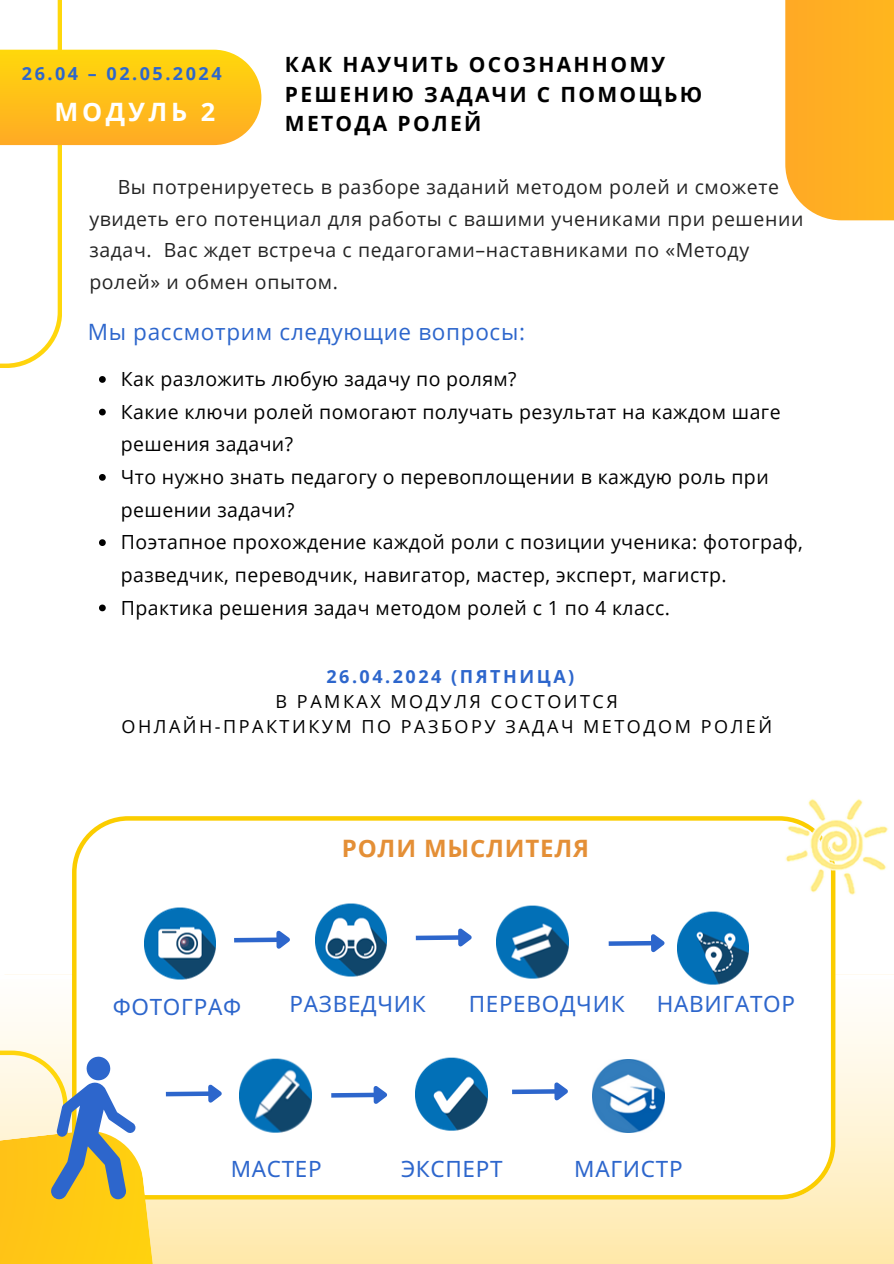
<style>
.page{position:relative;width:894px;height:1264px;background:#fff}
.page>*{position:absolute;margin:0;border:0;box-sizing:border-box;transform-origin:0 0}
.t1{font:700 25.35px "Open Sans";letter-spacing:.14em;color:#fff}
.t2{font:700 24px "Open Sans";letter-spacing:.035em;color:#e48f36}
.t3{font:22.5px "Noto Sans";letter-spacing:.03em;color:#2d66cc}
.t4{font:22.5px "Open Sans";letter-spacing:.03em;color:#2d66cc}
.t5{font:700 21px/29.2px "Open Sans";letter-spacing:.11em;color:#000}
.t6{font:19.5px/32.7px "Open Sans";letter-spacing:.02em;color:#000}
.t7{font:19.5px/31.5px "Open Sans";letter-spacing:.03em;color:#242424}
.t8{font:18px/24.8px "Open Sans";letter-spacing:.14em;color:#000;text-align:center}
.t9{font:700 18px "Open Sans";letter-spacing:.14em;color:#2d66cc}
.s1{font-weight:700;color:#2d66cc}
</style>
<div class="page">
<div style="left:785px;top:0;width:108px;height:220px;background:#ffb022"></div>
<svg style="left:0;top:974px;width:893px;height:289px;background:#feeec1"></svg>
<svg style="left:72px;top:816px;width:763px;height:383px"></svg>
<svg style="left:0;top:0;width:62px;height:368px"></svg>
<svg style="left:0;top:50px;width:261px;height:95px;background:#ffc31f"></svg>
<img style="left:145px;top:907px;width:71px;height:72px">
<img style="left:677px;top:911px;width:70px;height:73px">
<img style="left:496px;top:905px;width:72px;height:73px">
<img style="left:592px;top:1059px;width:72px;height:73px">
<img style="left:239px;top:1058px;width:72px;height:74px">
<img style="left:415px;top:1057px;width:72px;height:73px">
<img style="left:316px;top:903px;width:70px;height:73px">
<img style="left:774px;top:799px;width:114px;height:104px">
<svg style="left:0;top:1050px;width:163px;height:213px"></svg>
<svg style="left:99px;top:376px;width:7px;height:7px"></svg>
<svg style="left:99px;top:409px;width:7px;height:6px"></svg>
<svg style="left:99px;top:474px;width:7px;height:7px"></svg>
<svg style="left:99px;top:539px;width:7px;height:7px"></svg>
<svg style="left:99px;top:604px;width:7px;height:7px"></svg>
<div style="left:234px;top:937px;width:43px;height:5px;background:#2d66cc"></div>
<svg style="left:272px;top:926px;width:23px;height:29px"></svg>
<div style="left:415px;top:935px;width:44px;height:5px;background:#2d66cc"></div>
<svg style="left:454px;top:924px;width:23px;height:29px"></svg>
<svg style="left:608px;top:940px;width:38px;height:5px"></svg>
<svg style="left:646px;top:929px;width:23px;height:30px"></svg>
<div style="left:512px;top:1089px;width:43px;height:5px;background:#2d66cc"></div>
<svg style="left:550px;top:1078px;width:23px;height:29px"></svg>
<div style="left:331px;top:1092px;width:43px;height:5px;background:#2d66cc"></div>
<svg style="left:369px;top:1081px;width:23px;height:29px"></svg>
<div style="left:166px;top:1091px;width:43px;height:5px;background:#2d66cc"></div>
<svg style="left:204px;top:1080px;width:23px;height:29px"></svg>
<p class="t9" style="left:22px;top:61px;width:201px">26.04 – 02.05.2024</p>
<p class="t1" style="left:55px;top:94px;width:162px">МОДУЛЬ 2</p>
<p class="t5" style="left:285px;top:50px;width:419px">КАК НАУЧИТЬ ОСОЗНАННОМУ<br>РЕШЕНИЮ ЗАДАЧИ С ПОМОЩЬЮ<br>МЕТОДА РОЛЕЙ</p>
<h3 class="t7" style="left:89px;top:171px;width:715px;text-indent:28px">Вы потренируетесь в разборе заданий методом ролей и сможете увидеть его потенциал для работы с вашими учениками при решении задач. Вас ждет встреча с педагогами–наставниками по «Методу</h3>
<h3 class="t7" style="left:89px;top:265px;width:250px">ролей» и обмен опытом.</h3>
<p class="t4" style="left:88px;top:316px;width:438px">Мы рассмотрим следующие вопросы:</p>
<p class="t6" style="left:121px;top:362px;width:397px">Как разложить любую задачу по ролям?</p>
<h6 class="t6" style="left:121px;top:395px;width:661px">Какие ключи ролей помогают получать результат на каждом шаге решения задачи?</h6>
<p class="t6" style="left:121px;top:460px;width:649px">Что нужно знать педагогу о перевоплощении в каждую роль при решении задачи?</p>
<h1 class="t6" style="left:121px;top:525px;width:683px">Поэтапное прохождение каждой роли с позиции ученика: фотограф, разведчик, переводчик, навигатор, мастер, эксперт, магистр.</h1>
<p class="t6" style="left:121px;top:590px;width:550px">Практика решения задач методом ролей с 1 по 4 класс.</p>
<h3 class="t8" style="left:121px;top:664px;width:652px"><span class="s1">26.04.2024 (ПЯТНИЦА)<br></span>В РАМКАХ МОДУЛЯ СОСТОИТСЯ<br>ОНЛАЙН-ПРАКТИКУМ ПО РАЗБОРУ ЗАДАЧ МЕТОДОМ РОЛЕЙ</h3>
<h3 class="t2" style="left:342px;top:831px;width:249px">РОЛИ МЫСЛИТЕЛЯ</h3>
<p class="t3" style="left:113px;top:990px;width:130px">ФОТОГРАФ</p>
<p class="t3" style="left:289px;top:988px;width:138px">РАЗВЕДЧИК</p>
<p class="t3" style="left:468px;top:988px;width:157px">ПЕРЕВОДЧИК</p>
<h3 class="t3" style="left:656px;top:988px;width:140px">НАВИГАТОР</h3>
<h3 class="t3" style="left:231px;top:1152px;width:93px">МАСТЕР</h3>
<h3 class="t3" style="left:401px;top:1152px;width:103px">ЭКСПЕРТ</h3>
<p class="t3" style="left:574px;top:1152px;width:110px">МАГИСТР</p>
</div>
